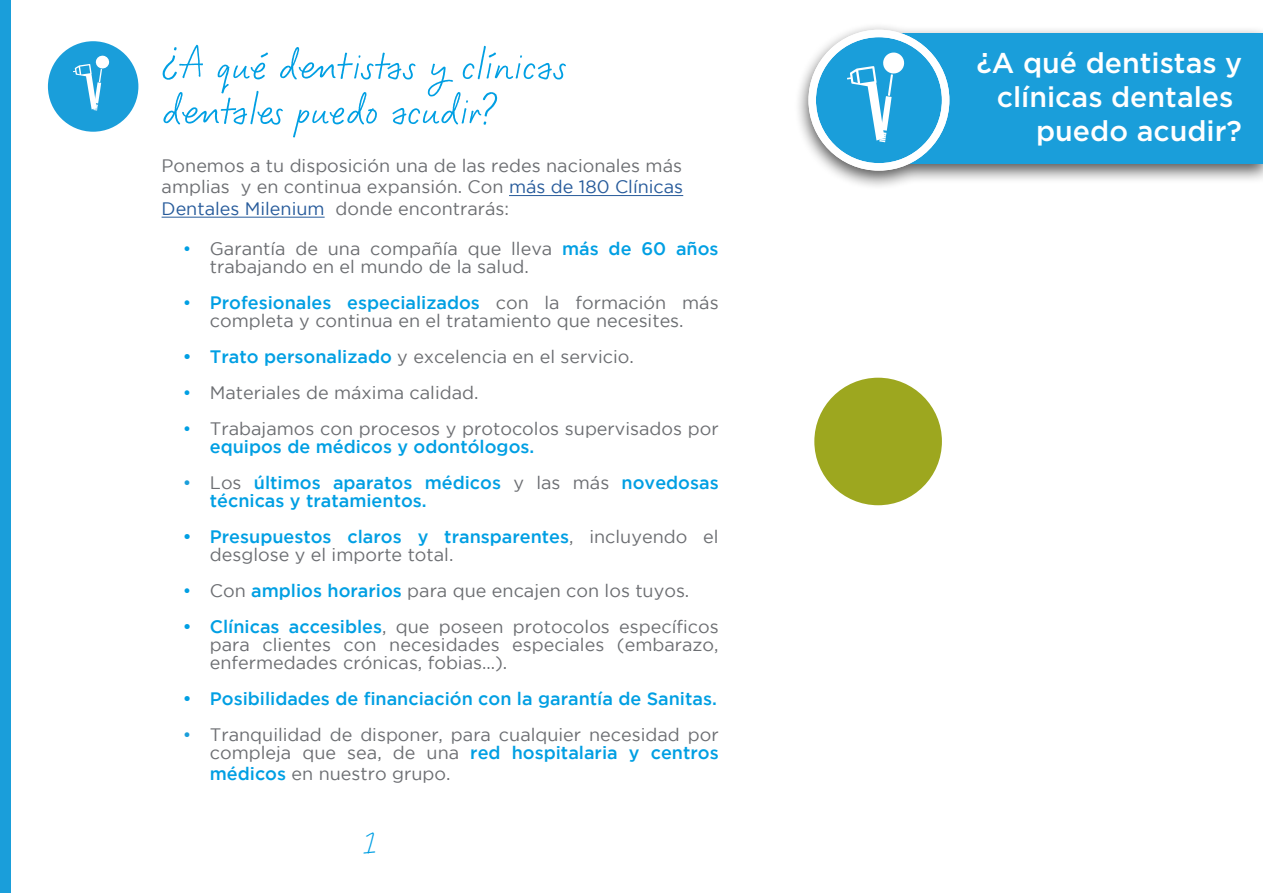
<style>
.page{position:relative;width:1263px;height:893px;background:#fff}
.page>*{position:absolute;margin:0;border:0;box-sizing:border-box;transform-origin:0 0}
.t1{font:58.5px/45px "Bupa Script";color:#009fe3}
.t2{font:36px "Bupa Script";color:#009fe3}
.t3{font:500 28.5px "Gotham";color:#fff}
.t4{font:18px/18px "Gotham";color:#6c6e72}
.t5{font:500 18px/18px "Gotham";color:#009fe3}
.s1{color:#275b9b}
.s2{color:#009fe3}
.s3{font-weight:500;color:#009fe3}
.s4{font-weight:400;color:#1a9eda}
.s5{font-weight:400;color:#6c6e72}
.s6{color:#1a9eda}
</style>
<div class="page">
<hr style="left:509px;top:195px;width:174px;height:1px;background:#275b9b">
<hr style="left:162px;top:217px;width:163px;height:1px;background:#275b9b">
<div style="left:0;top:0;width:11px;height:893px;background:#1a9eda"></div>
<div style="left:794px;top:21px;width:469px;height:170px;background:#000;opacity:.66"></div>
<div style="left:879px;top:33px;width:384px;height:131px;background:#1a9eda"></div>
<div style="left:812px;top:33px;width:134px;height:134px;background:#1a9eda;border-radius:50%"></div>
<svg style="left:847px;top:52px;width:58px;height:90px"></svg>
<div style="left:808px;top:30px;width:141px;height:141px;border:8px solid #fff;border-radius:50%"></div>
<svg style="left:47px;top:41px;width:92px;height:91px"></svg>
<div style="left:814px;top:378px;width:128px;height:127px;background:#9da71f;border-radius:50%"></div>
<h1 class="t1" style="left:162px;top:45px;width:407px">¿A qué dentistas y clínicas dentales puedo acudir?</h1>
<p class="t4" style="left:162px;top:154px;width:523px;line-height:21.6px;text-align:justify">Ponemos a tu disposición una de las redes nacionales más amplias y en continua expansión. Con <span class="s1">más de 180 Clínicas Dentales Milenium</span> donde encontrarás:</p>
<p class="t4" style="left:210px;top:239px;width:510px;text-indent:-27px"><span class="s2">•</span> Garantía de una compañía que lleva <span class="s3">más de 60 años </span>trabajando en el mundo de la salud.</p>
<p class="t4" style="left:183px;top:293px;width:537px;text-align:center"><span class="s2">•</span> <span class="s3">Profesionales especializados</span> con la formación más completa y continua en el tratamiento que necesites.</p>
<p class="t4" style="left:183px;top:347px;width:452px"><span class="s3">• Trato personalizado</span> y excelencia en el servicio.</p>
<p class="t4" style="left:183px;top:383px;width:297px"><span class="s2">•</span> Materiales de máxima calidad.</p>
<p class="t4" style="left:210px;top:419px;width:510px;text-indent:-27px"><span class="s2">•</span> Trabajamos con procesos y protocolos supervisados por <span class="s3">equipos de médicos y odontólogos.</span></p>
<p class="t5" style="left:210px;top:473px;width:510px;text-indent:-27px"><span class="s4">•</span> <span class="s5">Los</span> últimos aparatos médicos <span class="s5">y las más</span> novedosas técnicas y tratamientos.</p>
<p class="t4" style="left:210px;top:527px;width:510px;text-indent:-27px"><span class="s3">• Presupuestos claros y transparentes</span>, incluyendo el desglose y el importe total.</p>
<p class="t4" style="left:183px;top:581px;width:508px"><span class="s2">•</span> Con <span class="s3">amplios horarios</span> para que encajen con los tuyos.</p>
<p class="t4" style="left:210px;top:617px;width:510px;text-align:justify;text-indent:-27px"><span class="s3">• Clínicas accesibles</span>, que poseen protocolos específicos para clientes con necesidades especiales (embarazo, enfermedades crónicas, fobias…).</p>
<p class="t5" style="left:183px;top:689px;width:535px">• Posibilidades de financiación con la garantía de Sanitas.</p>
<p class="t4" style="left:183px;top:725px;width:537px;text-align:right"><span class="s6">•</span> Tranquilidad de disponer, para cualquier necesidad por compleja que sea, de una <span class="s3">red hospitalaria y centros</span></p>
<p class="t4" style="left:210px;top:764px;width:242px"><span class="s3">médicos</span> en nuestro grupo.</p>
<h2 class="t2" style="left:364px;top:826px;width:14px">1</h2>
<h3 class="t3" style="left:976px;top:44px;width:267px">¿A qué dentistas y</h3>
<h3 class="t3" style="left:997px;top:78px;width:238px">clínicas dentales</h3>
<h3 class="t3" style="left:1036px;top:113px;width:207px">puedo acudir?</h3>
</div>
